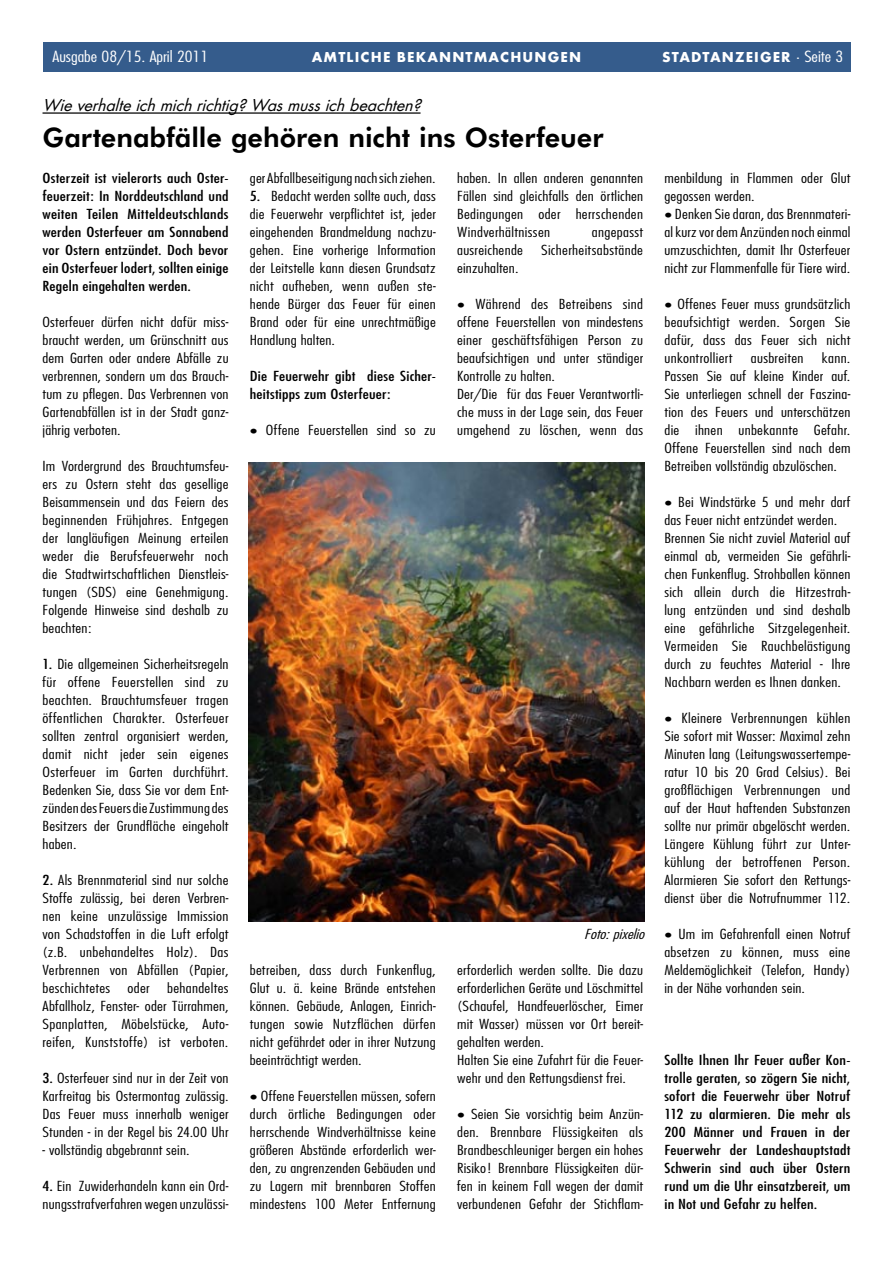
<style>
.page{position:relative;width:893px;height:1263px;background:#fff}
.page>*{position:absolute;margin:0;border:0;box-sizing:border-box;transform-origin:0 0}
.Headline_18pt{font:800 27px "Futura BT";color:#000}
.Dachzeile{font:italic 18px "Futura TOT Boo";color:#000}
.t1{font:700 15px "Futura TOT";letter-spacing:.075em;color:#fff}
.t2{font:300 condensed 15px "Futura";color:#fff;scale:1.25 1}
.Fliesstext{font:300 condensed 13.5px/18px "Futura";letter-spacing:.01em;color:#000;text-align:justify;scale:1.25 1}
.Fliesstext-2{font:condensed 13.5px/18px "Futura";letter-spacing:.01em;color:#000;text-align:justify;scale:1.25 1}
.Bildunterschrift{font:italic 300 condensed 13.5px "Futura";color:#000;scale:1.25 1}
.s1{font-family:"Futura";font-weight:300;font-stretch:condensed}
.s2{font-weight:400}
</style>
<div class="page">
<div style="left:43px;top:43px;width:807px;height:29px;background:#355c8c"></div>
<hr style="left:43px;top:112px;width:378px;height:2px;background:#000">
<img style="left:248px;top:463px;width:397px;height:458px">
<p class="t2" style="left:53px;top:47px;width:126px">Ausgabe 08/15. April 2011</p>
<p class="t1" style="left:312px;top:48px;width:271px">AMTLICHE BEKANNTMACHUNGEN</p>
<p class="t1" style="left:662px;top:48px;width:183px">STADTANZEIGER <span class="s1">· Seite 3</span></p>
<p class="Dachzeile" style="left:43px;top:95px;width:385px">Wieverhalteichmichrichtig?Wasmussichbeachten?</p>
<p class="Headline_18pt" style="left:43px;top:121px;width:562px">Gartenabfälle gehören nicht ins Osterfeuer</p>
<p class="Fliesstext-2" style="left:43px;top:169px;width:150px">Osterzeit ist vielerorts auch Oster&shy;feuerzeit: In Norddeutschland und weiten Teilen Mitteldeutschlands werden Osterfeuer am Sonnabend vor Ostern entzündet. Doch bevor ein Osterfeuer lodert, sollten einige Regeln eingehalten werden.</p>
<p class="Fliesstext" style="left:43px;top:313px;width:150px">Osterfeuer dürfen nicht dafür miss&shy;braucht werden, um Grünschnitt aus dem Garten oder andere Abfälle zu verbrennen, sondern um das Brauch&shy;tum zu pflegen. Das Verbrennen von Gartenabfällen ist in der Stadt ganz&shy;jährig verboten.</p>
<p class="Fliesstext" style="left:43px;top:457px;width:150px">Im Vordergrund des Brauchtumsfeu&shy;ers zu Ostern steht das gesellige Beisammensein und das Feiern des beginnenden Frühjahres. Entgegen der langläufigen Meinung erteilen weder die Berufsfeuerwehr noch die Stadtwirtschaftlichen Dienstleis&shy;tungen (SDS) eine Genehmigung.<br>Folgende Hinweise sind deshalb zu beachten:</p>
<p class="Fliesstext" style="left:43px;top:655px;width:150px"><span class="s2">1.</span> Die allgemeinen Sicherheitsregeln für offene Feuerstellen sind zu beachten. Brauchtumsfeuer tragen öffentlichen Charakter. Osterfeuer sollten zentral organisiert werden, damit nicht jeder sein eigenes Osterfeuer im Garten durchführt.<br>Bedenken Sie, dass Sie vor dem Ent&shy;zünden des Feuers die Zustimmung des Besitzers der Grundfläche eingeholt haben.</p>
<p class="Fliesstext" style="left:43px;top:871px;width:150px"><span class="s2">2.</span> Als Brennmaterial sind nur solche Stoffe zulässig, bei deren Verbren&shy;nen keine unzulässige Immission von Schadstoffen in die Luft erfolgt (z.B. unbehandeltes Holz). Das Verbrennen von Abfällen (Papier, beschichtetes</p>
<p class="Fliesstext" style="left:250px;top:169px;width:150px">ger Abfallbeseitigung nach sich ziehen.</p>
<p class="Fliesstext" style="left:250px;top:187px;width:150px"><span class="s2">5.</span> Bedacht werden sollte auch, dass die Feuerwehr verpflichtet ist, jeder eingehenden Brandmeldung nachzu&shy;gehen. Eine vorherige Information der Leitstelle kann diesen Grundsatz nicht aufheben, wenn außen ste&shy;hende Bürger das Feuer für einen Brand oder für eine unrechtmäßige Handlung halten.</p>
<p class="Fliesstext-2" style="left:250px;top:367px;width:150px">Die Feuerwehr gibt diese Sicher&shy;heitstipps zum Osterfeuer:</p>
<p class="Fliesstext" style="left:250px;top:421px;width:150px">• Offene Feuerstellen sind so zu</p>
<p class="Fliesstext" style="left:457px;top:169px;width:150px">haben. In allen anderen genannten Fällen sind gleichfalls den örtlichen Bedingungen oder herrschenden Windverhältnissen</p>
<p class="Fliesstext" style="left:664px;top:169px;width:150px">menbildung in Flammen oder Glut gegossen werden.</p>
<p class="Fliesstext" style="left:664px;top:205px;width:150px">• Denken Sie daran, das Brennmateri&shy;al kurz vor dem Anzünden noch einmal umzuschichten, damit Ihr Osterfeuer nicht zur Flammenfalle für Tiere wird.</p>
<p class="Fliesstext" style="left:664px;top:295px;width:150px">• Offenes Feuer muss grundsätzlich beaufsichtigt werden. Sorgen Sie dafür, dass das Feuer sich nicht unkontrolliert</p>
<p class="Fliesstext" style="left:592px;top:223px;width:43px">angepasst</p>
<p class="Fliesstext" style="left:457px;top:241px;width:54px">ausreichende</p>
<p class="Fliesstext" style="left:541px;top:241px;width:83px">Sicherheitsabstände</p>
<p class="Fliesstext" style="left:457px;top:259px;width:51px">einzuhalten.</p>
<p class="Fliesstext" style="left:457px;top:295px;width:150px">• Während des Betreibens sind offene Feuerstellen von mindestens einer geschäftsfähigen Person zu beaufsichtigen und unter ständiger Kontrolle zu halten.</p>
<p class="Fliesstext" style="left:457px;top:385px;width:150px">Der/Die für das Feuer Verantwortli&shy;che muss in der Lage sein, das Feuer umgehend zu löschen, wenn das</p>
<p class="Fliesstext" style="left:664px;top:349px;width:150px;text-indent:158px">kann.<br>Passen Sie auf kleine Kinder auf.<br>Sie unterliegen schnell der Faszina&shy;tion des Feuers und unterschätzen die ihnen unbekannte Gefahr.<br>Offene Feuerstellen sind nach dem Betreiben vollständig abzulöschen.</p>
<p class="Fliesstext" style="left:664px;top:493px;width:150px">• Bei Windstärke 5 und mehr darf das Feuer nicht entzündet werden.</p>
<p class="Fliesstext" style="left:664px;top:529px;width:150px">Brennen Sie nicht zuviel Material auf einmal ab, vermeiden Sie gefährli&shy;chen Funkenflug. Strohballen können sich allein durch die Hitzestrah&shy;lung entzünden und sind deshalb eine gefährliche Sitzgelegenheit.<br>Vermeiden Sie Rauchbelästigung durch zu feuchtes Material - Ihre Nachbarn werden es Ihnen danken.</p>
<p class="Fliesstext" style="left:664px;top:709px;width:150px">• Kleinere Verbrennungen kühlen Sie sofort mit Wasser: Maximal zehn Minuten lang (Leitungswassertempe&shy;ratur 10 bis 20 Grad Celsius). Bei großflächigen Verbrennungen und auf der Haut haftenden Substanzen sollte nur primär abgelöscht werden.<br>Längere Kühlung führt zur Unter&shy;kühlung der betroffenen Person.<br>Alarmieren Sie sofort den Rettungs&shy;dienst über die Notrufnummer 112.</p>
<p class="Fliesstext" style="left:664px;top:925px;width:150px">• Um im Gefahrenfall einen Notruf absetzen zu können, muss eine Meldemöglichkeit (Telefon, Handy) in der Nähe vorhanden sein.</p>
<p class="Fliesstext" style="left:751px;top:349px;width:44px">ausbreiten</p>
<p class="Bildunterschrift" style="left:584px;top:926px;width:53px">Foto:pixelio</p>
<p class="Fliesstext" style="left:250px;top:961px;width:150px">betreiben, dass durch Funkenflug, Glut u. ä. keine Brände entstehen können. Gebäude, Anlagen, Einrich&shy;tungen sowie Nutzflächen dürfen nicht gefährdet oder in ihrer Nutzung beeinträchtigt werden.</p>
<p class="Fliesstext" style="left:250px;top:1087px;width:150px">• Offene Feuerstellen müssen, sofern durch örtliche Bedingungen oder herrschende Windverhältnisse keine größeren Abstände erforderlich wer&shy;den, zu angrenzenden Gebäuden und zu Lagern mit brennbaren Stoffen mindestens 100 Meter Entfernung</p>
<p class="Fliesstext" style="left:457px;top:961px;width:150px">erforderlich werden sollte. Die dazu erforderlichen Geräte und Löschmittel (Schaufel, Handfeuerlöscher, Eimer mit Wasser) müssen vor Ort bereit&shy;gehalten werden.</p>
<p class="Fliesstext" style="left:457px;top:1051px;width:150px">Halten Sie eine Zufahrt für die Feuer&shy;wehr und den Rettungsdienst frei.</p>
<p class="Fliesstext" style="left:457px;top:1105px;width:150px">• Seien Sie vorsichtig beim Anzün&shy;den. Brennbare Flüssigkeiten als Brandbeschleuniger bergen ein hohes Risiko! Brennbare Flüssigkeiten dür&shy;fen in keinem Fall wegen der damit verbundenen Gefahr der Stichflam-</p>
<p class="Fliesstext" style="left:43px;top:979px;width:150px;text-indent:125px">behandeltes Abfallholz, Fenster- oder Türrahmen, Spanplatten, Möbelstücke, Auto&shy;reifen, Kunststoffe) ist verboten.</p>
<p class="Fliesstext" style="left:43px;top:1069px;width:150px"><span class="s2">3.</span> Osterfeuer sind nur in der Zeit von Karfreitag bis Ostermontag zulässig.<br>Das Feuer muss innerhalb weniger Stunden - in der Regel bis 24.00 Uhr</p>
<p class="Fliesstext" style="left:43px;top:1141px;width:119px">- vollständig abgebrannt sein.</p>
<p class="Fliesstext" style="left:43px;top:1177px;width:150px"><span class="s2">4.</span> Ein Zuwiderhandeln kann ein Ord&shy;nungsstrafverfahren wegen unzulässi-</p>
<p class="Fliesstext" style="left:128px;top:979px;width:19px">oder</p>
<p class="Fliesstext-2" style="left:664px;top:1051px;width:150px">Sollte Ihnen Ihr Feuer außer Kon&shy;trolle geraten, so zögern Sie nicht, sofort die Feuerwehr über Notruf 112 zu alarmieren. Die mehr als 200 Männer und Frauen in der Feuerwehr der Landeshauptstadt Schwerin sind auch über Ostern rund um die Uhr einsatzbereit, um in Not und Gefahr zu helfen.</p>
</div>
